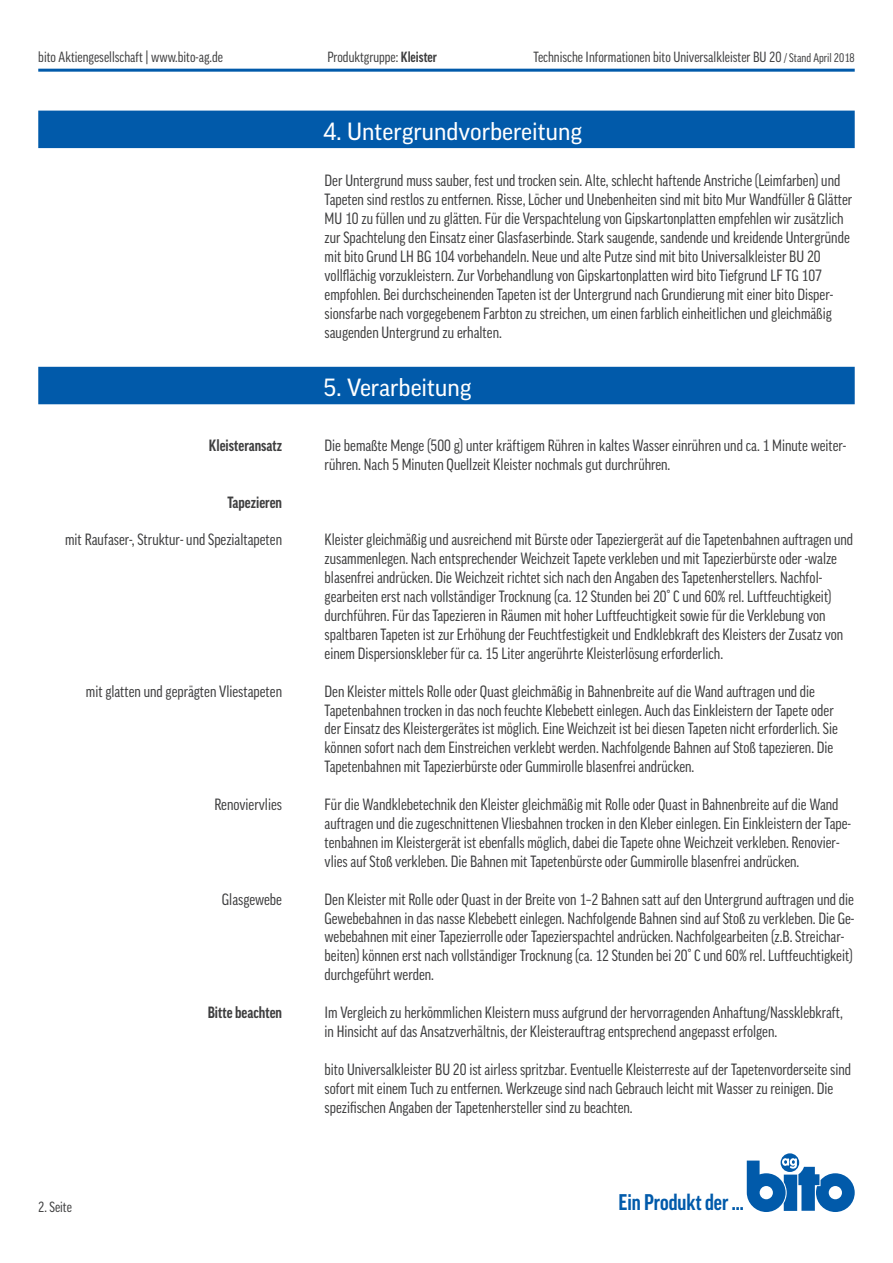
<style>
.page{position:relative;width:893px;height:1263px;background:#fff}
.page>*{position:absolute;margin:0;border:0;box-sizing:border-box;transform-origin:0 0}
.blauer_Balken{font:24px "Good Pro";color:#fff}
.t1{font:700 condensed 21.9px "Good Pro";color:#015aaa}
.Inhalt{font:condensed 15.75px/18.9px "Good Pro";color:#3e3e3f}
.Inhalt-2{font:700 condensed 15.75px "Good Pro";color:#3e3e3f}
.t2{font:condensed 14.25px "Good Pro";color:#3e3e3f}
.s1{font-weight:700}
.s2{font-size:12px}
</style>
<div class="page">
<hr style="left:38px;top:69px;width:817px;height:3px;background:#015aaa">
<svg style="left:781px;top:1153px;width:18px;height:19px"></svg>
<svg style="left:747px;top:1158px;width:108px;height:54px"></svg>
<div style="left:38px;top:367px;width:817px;height:37px;background:#015aaa"></div>
<div style="left:38px;top:111px;width:817px;height:37px;background:#015aaa"></div>
<p class="t2" style="left:38px;top:49px;width:186px">bito Aktiengesellschaft | www.bito-ag.de</p>
<p class="t2" style="left:327px;top:49px;width:111px">Produktgruppe: <span class="s1">Kleister</span></p>
<p class="t2" style="left:533px;top:49px;width:323px">Technische Informationen bito Universalkleister BU 20 <span class="s2">/ Stand April 2018</span></p>
<p class="blauer_Balken" style="left:323px;top:117px;width:260px">4. Untergrundvorbereitung</p>
<p class="Inhalt" style="left:325px;top:171px;width:529px">Der Untergrund muss sauber, fest und trocken sein. Alte, schlecht haftende Anstriche (Leimfarben) und Tapeten sind restlos zu entfernen. Risse, Löcher und Unebenheiten sind mit bito Mur Wandfüller &amp; Glätter MU 10 zu füllen und zu glätten. Für die Verspachtelung von Gipskartonplatten empfehlen wir zusätzlich zur Spachtelung den Einsatz einer Glasfaserbinde. Stark saugende, sandende und kreidende Untergründe mit bito Grund LH BG 104 vorbehandeln. Neue und alte Putze sind mit bito Universalkleister BU 20 vollflächig vorzukleistern. Zur Vorbehandlung von Gipskartonplatten wird bito Tiefgrund LF TG 107 empfohlen. Bei durchscheinenden Tapeten ist der Untergrund nach Grundierung mit einer bito Disper&shy;sionsfarbe nach vorgegebenem Farbton zu streichen, um einen farblich einheitlichen und gleichmäßig saugenden Untergrund zu erhalten.</p>
<p class="Inhalt-2" style="left:209px;top:436px;width:75px">Kleisteransatz</p>
<p class="Inhalt-2" style="left:227px;top:493px;width:56px">Tapezieren</p>
<p class="Inhalt" style="left:65px;top:530px;width:218px">mit Raufaser-, Struktur- und Spezialtapeten</p>
<p class="Inhalt" style="left:86px;top:682px;width:198px">mit glatten und geprägten Vliestapeten</p>
<p class="Inhalt" style="left:214px;top:795px;width:69px">Renoviervlies</p>
<p class="Inhalt" style="left:222px;top:889px;width:62px">Glasgewebe</p>
<p class="Inhalt-2" style="left:208px;top:1003px;width:76px">Bitte beachten</p>
<p class="blauer_Balken" style="left:323px;top:373px;width:150px">5. Verarbeitung</p>
<p class="Inhalt" style="left:325px;top:436px;width:523px">Die bemaßte Menge (500 g) unter kräftigem Rühren in kaltes Wasser einrühren und ca. 1 Minute weiter&shy;rühren. Nach 5 Minuten Quellzeit Kleister nochmals gut durchrühren.</p>
<p class="Inhalt" style="left:325px;top:530px;width:530px">Kleister gleichmäßig und ausreichend mit Bürste oder Tapeziergerät auf die Tapetenbahnen auftragen und zusammenlegen. Nach entsprechender Weichzeit Tapete verkleben und mit Tapezierbürste oder -walze blasenfrei andrücken. Die Weichzeit richtet sich nach den Angaben des Tapetenherstellers. Nachfol&shy;gearbeiten erst nach vollständiger Trocknung (ca. 12 Stunden bei 20° C und 60% rel. Luftfeuchtigkeit) durchführen. Für das Tapezieren in Räumen mit hoher Luftfeuchtigkeit sowie für die Verklebung von spaltbaren Tapeten ist zur Erhöhung der Feuchtfestigkeit und Endklebkraft des Kleisters der Zusatz von einem Dispersionskleber für ca. 15 Liter angerührte Kleisterlösung erforderlich.</p>
<p class="Inhalt" style="left:325px;top:682px;width:515px">Den Kleister mittels Rolle oder Quast gleichmäßig in Bahnenbreite auf die Wand auftragen und die Tapetenbahnen trocken in das noch feuchte Klebebett einlegen. Auch das Einkleistern der Tapete oder der Einsatz des Kleistergerätes ist möglich. Eine Weichzeit ist bei diesen Tapeten nicht erforderlich. Sie können sofort nach dem Einstreichen verklebt werden. Nachfolgende Bahnen auf Stoß tapezieren. Die Tapetenbahnen mit Tapezierbürste oder Gummirolle blasenfrei andrücken.</p>
<p class="Inhalt" style="left:325px;top:795px;width:528px">Für die Wandklebetechnik den Kleister gleichmäßig mit Rolle oder Quast in Bahnenbreite auf die Wand auftragen und die zugeschnittenen Vliesbahnen trocken in den Kleber einlegen. Ein Einkleistern der Tape&shy;tenbahnen im Kleistergerät ist ebenfalls möglich, dabei die Tapete ohne Weichzeit verkleben. Renovier&shy;vlies auf Stoß verkleben. Die Bahnen mit Tapetenbürste oder Gummirolle blasenfrei andrücken.</p>
<p class="Inhalt" style="left:325px;top:889px;width:531px">Den Kleister mit Rolle oder Quast in der Breite von 1–2 Bahnen satt auf den Untergrund auftragen und die Gewebebahnen in das nasse Klebebett einlegen. Nachfolgende Bahnen sind auf Stoß zu verkleben. Die Ge&shy;webebahnen mit einer Tapezierrolle oder Tapezierspachtel andrücken. Nachfolgearbeiten (z.B. Streichar&shy;beiten) können erst nach vollständiger Trocknung (ca. 12 Stunden bei 20° C und 60% rel. Luftfeuchtigkeit) durchgeführt werden.</p>
<p class="Inhalt" style="left:325px;top:1003px;width:520px">Im Vergleich zu herkömmlichen Kleistern muss aufgrund der hervorragenden Anhaftung/Nassklebkraft, in Hinsicht auf das Ansatzverhältnis, der Kleisterauftrag entsprechend angepasst erfolgen.</p>
<p class="Inhalt" style="left:325px;top:1060px;width:528px">bito Universalkleister BU 20 ist airless spritzbar. Eventuelle Kleisterreste auf der Tapetenvorderseite sind sofort mit einem Tuch zu entfernen. Werkzeuge sind nach Gebrauch leicht mit Wasser zu reinigen. Die spezifischen Angaben der Tapetenhersteller sind zu beachten.</p>
<p class="t2" style="left:38px;top:1199px;width:35px">2. Seite</p>
<h2 class="t1" style="left:618px;top:1190px;width:127px">Ein Produkt der ...</h2>
</div>
